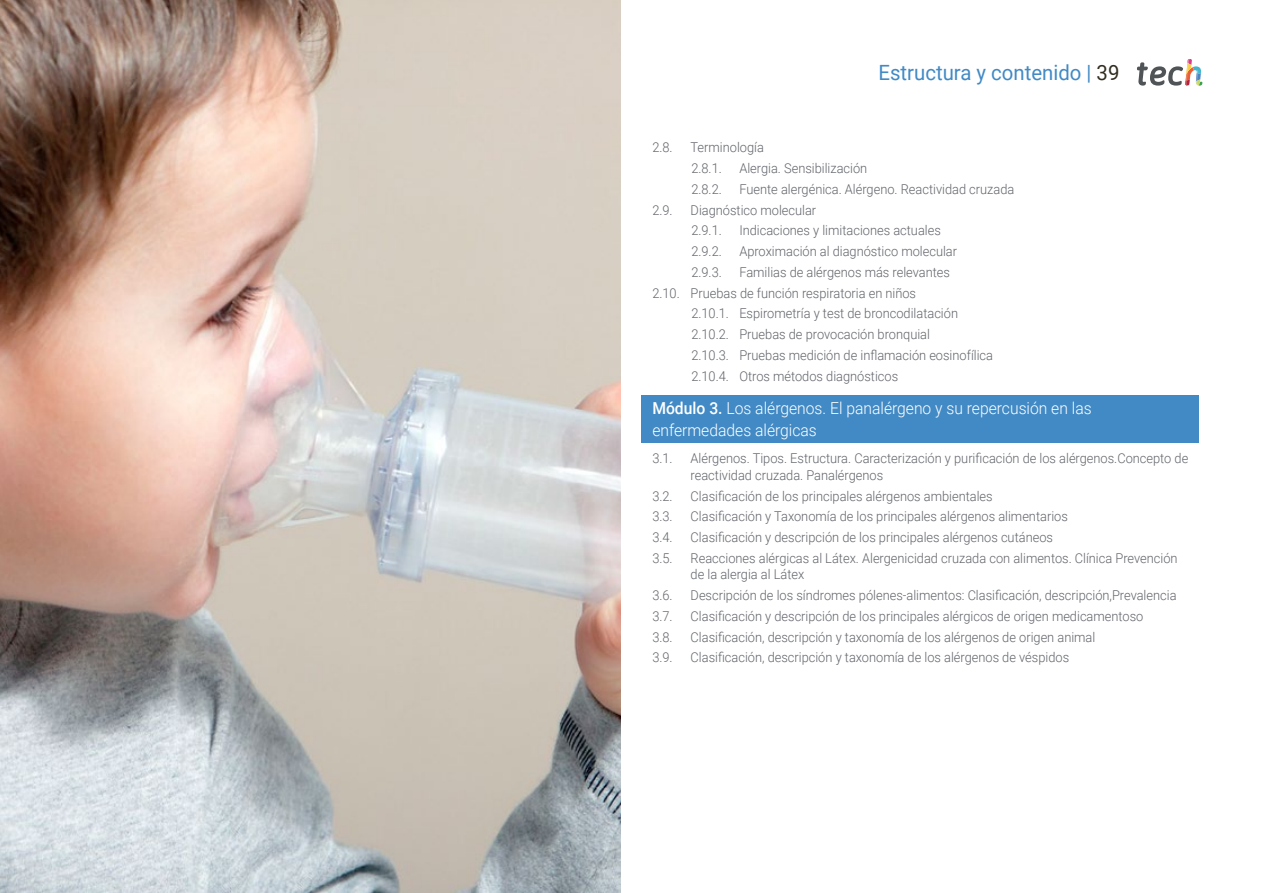
<style>
.page{position:relative;width:1263px;height:893px;background:#fff}
.page>*{position:absolute;margin:0;border:0;box-sizing:border-box;transform-origin:0 0}
.t1{font:21px "Roboto";color:#418ac5}
.t2{font:300 16.5px/22.5px "Roboto";color:#fff;scale:.95 1}
.t3{font:300 13.5px/20.7px "Roboto";color:#61646a;scale:.95 1}
.s1{color:#312e20}
.s2{font-weight:500}
</style>
<div class="page">
<img style="left:0;top:0;width:621px;height:893px">
<svg style="left:1137px;top:59px;width:65px;height:27px"></svg>
<div style="left:641px;top:395px;width:558px;height:47px;background:#418ac5"></div>
<h1 class="t1" style="left:878px;top:57px;width:242px">Estructura y contenido | <span class="s1">39</span></h1>
<p class="t3" style="left:652px;top:137px;width:23px">2.8.</p>
<p class="t3" style="left:691px;top:137px;width:79px">Terminología<br>2.8.1.</p>
<p class="t3" style="left:739px;top:157px;width:136px">Alergia. Sensibilización</p>
<p class="t3" style="left:691px;top:178px;width:34px">2.8.2.</p>
<p class="t3" style="left:739px;top:178px;width:291px">Fuente alergénica. Alérgeno. Reactividad cruzada</p>
<p class="t3" style="left:652px;top:199px;width:23px">2.9.</p>
<p class="t3" style="left:691px;top:199px;width:134px">Diagnóstico molecular<br>2.9.1.</p>
<p class="t3" style="left:739px;top:220px;width:214px">Indicaciones y limitaciones actuales</p>
<p class="t3" style="left:691px;top:240px;width:34px">2.9.2.</p>
<p class="t3" style="left:739px;top:240px;width:231px">Aproximación al diagnóstico molecular</p>
<p class="t3" style="left:691px;top:261px;width:34px">2.9.3.</p>
<p class="t3" style="left:652px;top:261px;width:315px;text-indent:87px">Familias de alérgenos más relevantes<br>2.10. Pruebas de función respiratoria en niños</p>
<p class="t3" style="left:691px;top:303px;width:319px">2.10.1. Espirometría y test de broncodilatación 2.10.2. Pruebas de provocación bronquial<br>2.10.3. Pruebas medición de inflamación eosinofílica 2.10.4. Otros métodos diagnósticos</p>
<p class="t2" style="left:652px;top:396px;width:464px"><span class="s2">Módulo 3.</span> Los alérgenos. El panalérgeno y su repercusión en las enfermedades alérgicas</p>
<p class="t3" style="left:652px;top:448px;width:23px">3.1.</p>
<p class="t3" style="left:691px;top:450px;width:525px;line-height:16.5px">Alérgenos. Tipos. Estructura. Caracterización y purificación de los alérgenos.Concepto de reactividad cruzada. Panalérgenos</p>
<p class="t3" style="left:652px;top:485px;width:23px">3.2.</p>
<p class="t3" style="left:691px;top:485px;width:319px">Clasificación de los principales alérgenos ambientales</p>
<p class="t3" style="left:652px;top:506px;width:23px">3.3.</p>
<p class="t3" style="left:691px;top:506px;width:399px">Clasificación y Taxonomía de los principales alérgenos alimentarios</p>
<p class="t3" style="left:652px;top:526px;width:23px">3.4.</p>
<p class="t3" style="left:691px;top:526px;width:383px">Clasificación y descripción de los principales alérgenos cutáneos</p>
<p class="t3" style="left:652px;top:547px;width:23px">3.5.</p>
<p class="t3" style="left:691px;top:549px;width:514px;line-height:16.5px">Reacciones alérgicas al Látex. Alergenicidad cruzada con alimentos. Clínica Prevención de la alergia al Látex</p>
<p class="t3" style="left:652px;top:584px;width:23px">3.6.</p>
<p class="t3" style="left:691px;top:584px;width:513px">Descripción de los síndromes pólenes-alimentos: Clasificación, descripción,Prevalencia</p>
<p class="t3" style="left:652px;top:605px;width:23px">3.7.</p>
<p class="t3" style="left:691px;top:605px;width:478px">Clasificación y descripción de los principales alérgicos de origen medicamentoso</p>
<p class="t3" style="left:652px;top:626px;width:23px">3.8.</p>
<p class="t3" style="left:691px;top:626px;width:428px">Clasificación, descripción y taxonomía de los alérgenos de origen animal</p>
<p class="t3" style="left:652px;top:647px;width:23px">3.9.</p>
<p class="t3" style="left:691px;top:647px;width:400px">Clasificación, descripción y taxonomía de los alérgenos de véspidos</p>
</div>
